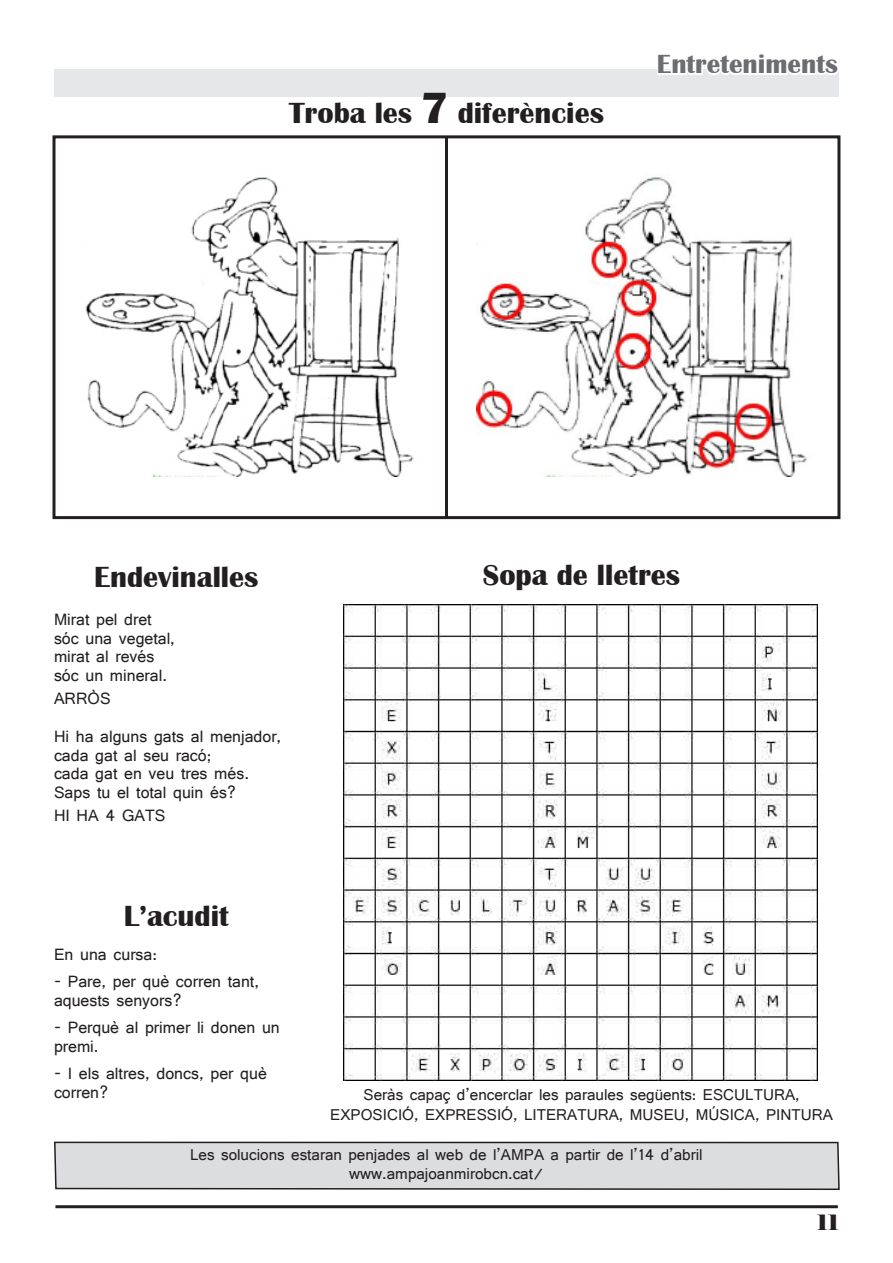
<style>
.page{position:relative;width:893px;height:1263px;background:#fff}
.page>*{position:absolute;margin:0;border:0;box-sizing:border-box;transform-origin:0 0}
.t1{font:700 30px "Britannic";color:#231f20}
.t2{font:700 27px "Britannic";color:#6c6d70}
.t3{font:21px "Elephant";color:#231f20}
.t4{font:17.25px/18.8px "Shruti";color:#231f20}
.t5{font:16.5px/19.8px "Shruti";color:#231f20;text-align:center}
.s1{font-size:45px}
</style>
<div class="page">
<svg style="left:54px;top:1141px;width:786px;height:49px;background:#d0d1d3"></svg>
<div style="left:52px;top:135px;width:788px;height:384px;border:3px solid #231f20"></div>
<hr style="left:445px;top:136px;width:3px;height:381px;background:#231f20">
<hr style="left:55px;top:1205px;width:783px;height:3px;background:#231f20">
<div style="left:54px;top:69px;width:785px;height:28px;background:#e6e7e9"></div>
<svg style="left:423px;top:92px;width:23px;height:5px"></svg>
<svg style="left:657px;top:69px;width:182px;height:6px"></svg>
<img style="left:476px;top:177px;width:331px;height:300px">
<img style="left:85px;top:177px;width:329px;height:299px">
<img style="left:344px;top:605px;width:473px;height:475px">
<p class="t1" style="left:289px;top:96px;width:316px">Troba les <span class="s1">7</span> diferències</p>
<p class="t2" style="left:657px;top:49px;width:183px">Entreteniments</p>
<p class="t1" style="left:94px;top:560px;width:166px">Endevinalles</p>
<p class="t4" style="left:54px;top:610px;width:99px">Mirat pel dret</p>
<p class="t4" style="left:54px;top:628px;width:123px">sóc una vegetal,</p>
<p class="t4" style="left:54px;top:647px;width:102px">mirat al revés</p>
<p class="t4" style="left:54px;top:666px;width:115px">sóc un mineral.</p>
<p class="t4" style="left:54px;top:689px;width:58px">ARRÒS</p>
<p class="t4" style="left:54px;top:726px;width:229px">Hi ha alguns gats al menjador,</p>
<p class="t4" style="left:54px;top:745px;width:159px">cada gat al seu racó;</p>
<p class="t4" style="left:54px;top:764px;width:197px">cada gat en veu tres més.</p>
<p class="t4" style="left:54px;top:783px;width:184px">Saps tu el total quin és?</p>
<p class="t4" style="left:54px;top:806px;width:113px">HI HA 4 GATS</p>
<p class="t1" style="left:124px;top:899px;width:107px">L’acudit</p>
<p class="t4" style="left:54px;top:944px;width:105px">En una cursa:</p>
<p class="t4" style="left:54px;top:972px;width:207px">- Pare, per què corren tant, aquests senyors?</p>
<p class="t4" style="left:54px;top:1018px;width:227px">- Perquè al primer li donen un premi.</p>
<p class="t4" style="left:54px;top:1064px;width:214px">- I els altres, doncs, per què corren?</p>
<p class="t1" style="left:483px;top:558px;width:199px">Sopa de lletres</p>
<p class="t5" style="left:330px;top:1084px;width:504px">Seràs capaç d’encerclar les paraules següents: ESCULTURA,<br>EXPOSICIÓ, EXPRESSIÓ, LITERATURA, MUSEU, MÚSICA, PINTURA</p>
<p class="t5" style="left:190px;top:1144px;width:514px">Les solucions estaran penjades al web de l’AMPA a partir de l’14 d’abril</p>
<p class="t5" style="left:349px;top:1163px;width:196px">www.ampajoanmirobcn.cat/</p>
<p class="t3" style="left:817px;top:1209px;width:24px">11</p>
</div>
